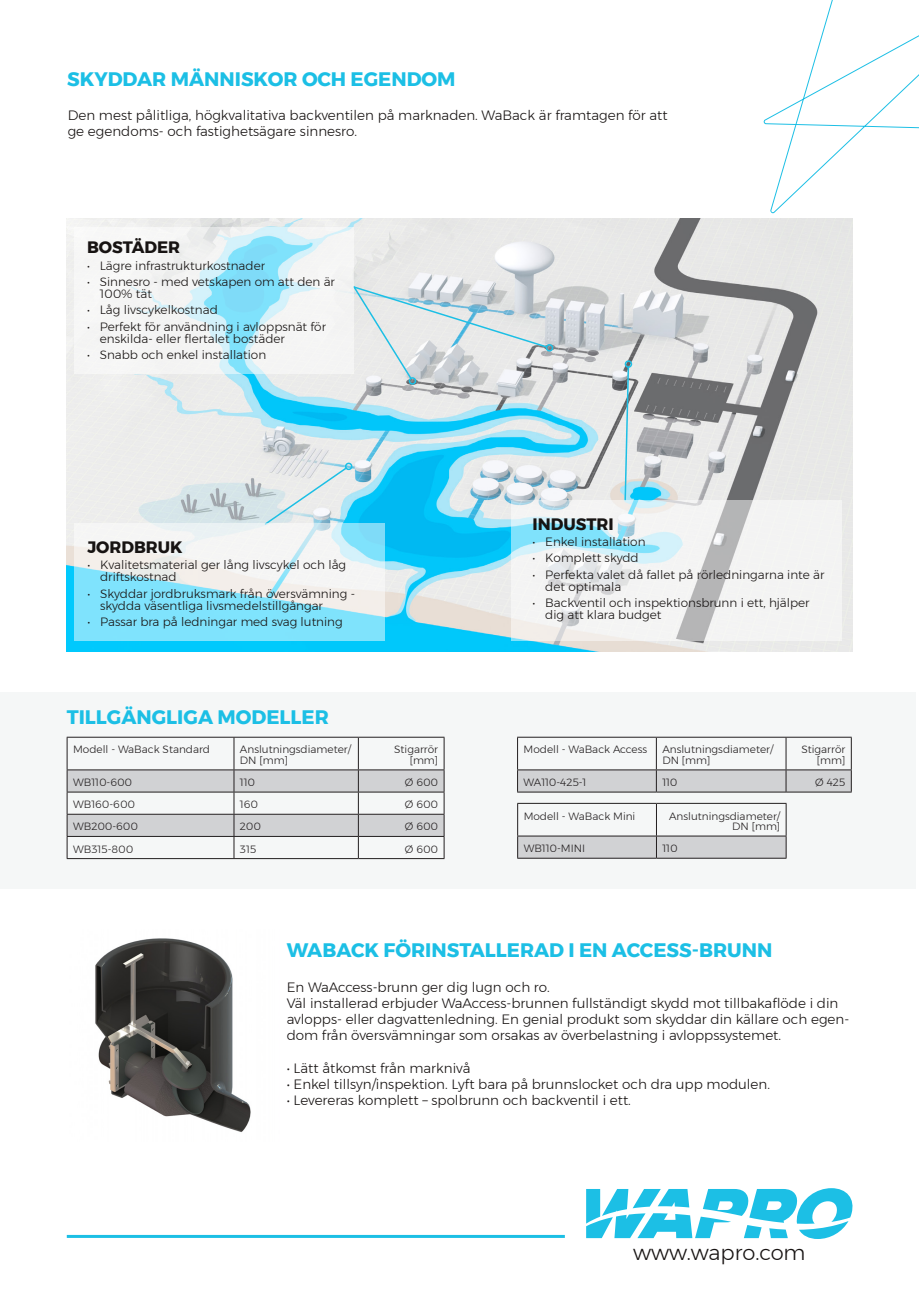
<style>
.page{position:relative;width:919px;height:1289px;background:#fff}
.page>*{position:absolute;margin:0;border:0;box-sizing:border-box;transform-origin:0 0}
.t1{font:300 21px "Montserrat";color:#171312}
.Rubrik_Brochure{font:700 19.5px "Montserrat";color:#1cbfe5}
.Rubrik_3_Black_11{font:700 16.5px "Montserrat";color:#171312}
.Bullet_Points_Brochu{font:300 13.5px/16.2px "Montserrat";color:#171312}
.Paragraph_Text_Broch{font:300 13.5px/16.2px "Montserrat";color:#171312}
.t2{font:300 12px/12px "Montserrat";color:#171312}
.Tabelltext{font:300 10.5px/10.5px "Montserrat";color:#231f20}
.Prisformat{font:300 10.5px/10.5px "Montserrat";color:#231f20;text-align:right}
</style>
<div class="page">
<div style="left:0;top:692px;width:915px;height:196px;background:#f5f7f7"></div>
<hr style="left:517px;top:803px;width:139px;height:1px;background:#231f20">
<hr style="left:517px;top:803px;width:1px;height:32px;background:#231f20">
<hr style="left:656px;top:803px;width:130px;height:1px;background:#231f20">
<hr style="left:656px;top:803px;width:1px;height:32px;background:#231f20">
<hr style="left:785px;top:803px;width:1px;height:32px;background:#231f20">
<hr style="left:517px;top:835px;width:139px;height:1px;background:#231f20">
<hr style="left:656px;top:835px;width:130px;height:1px;background:#231f20">
<div style="left:517px;top:836px;width:269px;height:21px;background:#d1d2d4"></div>
<hr style="left:517px;top:857px;width:139px;height:1px;background:#231f20">
<hr style="left:656px;top:857px;width:130px;height:1px;background:#231f20">
<hr style="left:67px;top:1234px;width:498px;height:3px;background:#1cbfe5">
<svg style="left:586px;top:1188px;width:266px;height:50px"></svg>
<svg style="left:763px;top:0;width:155px;height:214px"></svg>
<img style="left:67px;top:218px;width:785px;height:433px">
<svg style="left:263px;top:462px;width:89px;height:62px;background:#d6e5e9"></svg>
<svg style="left:74px;top:524px;width:310px;height:117px"></svg>
<svg style="left:511px;top:500px;width:330px;height:141px;fill:#f3f3f3"></svg>
<svg style="left:352px;top:285px;width:202px;height:101px;background:#d5dde0"></svg>
<svg style="left:74px;top:227px;width:280px;height:147px;fill:#f4f4f5"></svg>
<svg style="left:623px;top:365px;width:7px;height:136px"></svg>
<div style="left:624px;top:360px;width:8px;height:8px;border:2px solid #1cbfe5;border-radius:50%"></div>
<hr style="left:67px;top:736px;width:167px;height:1px;background:#231f20">
<hr style="left:67px;top:737px;width:1px;height:32px;background:#231f20">
<hr style="left:234px;top:736px;width:124px;height:1px;background:#231f20">
<hr style="left:233px;top:737px;width:1px;height:32px;background:#231f20">
<hr style="left:358px;top:736px;width:86px;height:1px;background:#231f20">
<hr style="left:358px;top:737px;width:1px;height:32px;background:#231f20">
<hr style="left:443px;top:737px;width:1px;height:32px;background:#231f20">
<hr style="left:67px;top:769px;width:167px;height:1px;background:#231f20">
<hr style="left:234px;top:769px;width:124px;height:1px;background:#231f20">
<hr style="left:358px;top:769px;width:86px;height:1px;background:#231f20">
<svg style="left:67px;top:770px;width:377px;height:88px"></svg>
<hr style="left:67px;top:858px;width:167px;height:1px;background:#231f20">
<hr style="left:234px;top:858px;width:124px;height:1px;background:#231f20">
<hr style="left:358px;top:858px;width:86px;height:1px;background:#231f20">
<hr style="left:517px;top:736px;width:139px;height:1px;background:#231f20">
<hr style="left:517px;top:737px;width:1px;height:32px;background:#231f20">
<hr style="left:656px;top:736px;width:130px;height:1px;background:#231f20">
<hr style="left:656px;top:737px;width:1px;height:32px;background:#231f20">
<hr style="left:786px;top:736px;width:65px;height:1px;background:#231f20">
<hr style="left:785px;top:737px;width:1px;height:32px;background:#231f20">
<hr style="left:850px;top:737px;width:1px;height:32px;background:#231f20">
<hr style="left:517px;top:769px;width:139px;height:1px;background:#231f20">
<hr style="left:656px;top:769px;width:130px;height:1px;background:#231f20">
<hr style="left:786px;top:769px;width:65px;height:1px;background:#231f20">
<div style="left:517px;top:770px;width:334px;height:21px;background:#d1d2d4"></div>
<hr style="left:517px;top:791px;width:139px;height:1px;background:#231f20">
<hr style="left:656px;top:791px;width:130px;height:1px;background:#231f20">
<hr style="left:786px;top:791px;width:65px;height:1px;background:#231f20">
<img style="left:95px;top:938px;width:156px;height:194px">
<p class="Rubrik_Brochure" style="left:67px;top:63px;width:390px">SKYDDAR MÄNNISKOR OCH EGENDOM</p>
<p class="Paragraph_Text_Broch" style="left:68px;top:107px;width:601px">Den mest pålitliga, högkvalitativa backventilen på marknaden. WaBack är framtagen för att ge egendoms- och fastighetsägare sinnesro.</p>
<p class="Rubrik_3_Black_11" style="left:87px;top:234px;width:95px">BOSTÄDER</p>
<p class="t2" style="left:87px;top:259px;width:179px">• Lägre infrastrukturkostnader</p>
<p class="t2" style="left:100px;top:275px;width:237px;text-indent:-13px">• Sinnesro - med vetskapen om att den är<br>100% tät</p>
<p class="t2" style="left:87px;top:304px;width:132px">• Låg livscykelkostnad</p>
<p class="t2" style="left:100px;top:320px;width:228px;text-indent:-13px">• Perfekt för användning i avloppsnät för enskilda- eller flertalet bostäder</p>
<p class="t2" style="left:87px;top:348px;width:181px">• Snabb och enkel installation</p>
<p class="Rubrik_3_Black_11" style="left:87px;top:534px;width:97px">JORDBRUK</p>
<p class="t2" style="left:100px;top:559px;width:247px;text-indent:-13px">• Kvalitetsmaterial ger lång livscykel och låg driftskostnad</p>
<p class="t2" style="left:100px;top:587px;width:256px;text-indent:-13px">• Skyddar jordbruksmark från översvämning - skydda väsentliga livsmedelstillgångar</p>
<p class="t2" style="left:87px;top:615px;width:257px">• Passar bra på ledningar med svag lutning</p>
<p class="Rubrik_Brochure" style="left:67px;top:701px;width:263px">TILLGÄNGLIGA MODELLER</p>
<p class="Tabelltext" style="left:73px;top:744px;width:138px">Modell - WaBack Standard</p>
<p class="Tabelltext" style="left:240px;top:744px;width:112px">Anslutningsdiameter/<br>DN [mm]</p>
<p class="Prisformat" style="left:394px;top:744px;width:45px">Stigarrör [mm]</p>
<p class="Tabelltext" style="left:73px;top:777px;width:60px">WB110-600</p>
<p class="Tabelltext" style="left:240px;top:777px;width:17px">110</p>
<p class="Prisformat" style="left:405px;top:777px;width:35px">Ø 600</p>
<p class="Tabelltext" style="left:73px;top:799px;width:63px">WB160-600</p>
<p class="Tabelltext" style="left:240px;top:799px;width:20px">160</p>
<p class="Prisformat" style="left:405px;top:799px;width:35px">Ø 600</p>
<p class="Tabelltext" style="left:73px;top:821px;width:66px">WB200-600</p>
<p class="Tabelltext" style="left:240px;top:821px;width:22px">200</p>
<p class="Prisformat" style="left:405px;top:821px;width:35px">Ø 600</p>
<p class="Tabelltext" style="left:73px;top:843px;width:62px">WB315-800</p>
<p class="Tabelltext" style="left:240px;top:843px;width:18px">315</p>
<p class="Prisformat" style="left:405px;top:843px;width:35px">Ø 600</p>
<p class="Rubrik_3_Black_11" style="left:532px;top:510px;width:83px">INDUSTRI</p>
<p class="t2" style="left:532px;top:535px;width:114px">• Enkel installation</p>
<p class="t2" style="left:532px;top:552px;width:108px">• Komplett skydd</p>
<p class="t2" style="left:545px;top:568px;width:280px;text-indent:-13px">• Perfekta valet då fallet på rörledningarna inte är det optimala</p>
<p class="t2" style="left:545px;top:596px;width:266px;text-indent:-13px">• Backventil och inspektionsbrunn i ett, hjälper dig att klara budget</p>
<p class="Tabelltext" style="left:523px;top:744px;width:125px">Modell - WaBack Access</p>
<p class="Tabelltext" style="left:662px;top:744px;width:112px">Anslutningsdiameter/<br>DN [mm]</p>
<p class="Prisformat" style="left:801px;top:744px;width:45px">Stigarrör [mm]</p>
<p class="Tabelltext" style="left:523px;top:777px;width:64px">WA110-425-1</p>
<p class="Tabelltext" style="left:662px;top:777px;width:17px">110</p>
<p class="Prisformat" style="left:815px;top:777px;width:31px">Ø 425</p>
<p class="Tabelltext" style="left:523px;top:810px;width:113px">Modell - WaBack Mini</p>
<p class="Prisformat" style="left:669px;top:810px;width:112px">Anslutningsdiameter/<br>DN [mm]</p>
<p class="Tabelltext" style="left:523px;top:843px;width:63px">WB110-MINI</p>
<p class="Prisformat" style="left:662px;top:843px;width:17px">110</p>
<p class="Rubrik_Brochure" style="left:287px;top:934px;width:487px">WABACK FÖRINSTALLERAD I EN ACCESS-BRUNN</p>
<p class="Bullet_Points_Brochu" style="left:287px;top:978px;width:265px">En WaAccess-brunn ger dig lugn och ro.</p>
<p class="Bullet_Points_Brochu" style="left:287px;top:994px;width:564px">Väl installerad erbjuder WaAccess-brunnen fullständigt skydd mot tillbakaflöde i din avlopps- eller dagvattenledning. En genial produkt som skyddar din källare och egen&shy;dom från översvämningar som orsakas av överbelastning i avloppssystemet.</p>
<p class="Bullet_Points_Brochu" style="left:287px;top:1059px;width:185px">• Lätt åtkomst från marknivå</p>
<p class="Bullet_Points_Brochu" style="left:287px;top:1075px;width:484px">• Enkel tillsyn/inspektion. Lyft bara på brunnslocket och dra upp modulen.</p>
<p class="Bullet_Points_Brochu" style="left:287px;top:1091px;width:346px">• Levereras komplett – spolbrunn och backventil i ett.</p>
<h1 class="t1" style="left:633px;top:1236px;width:174px">www.wapro.com</h1>
</div>
